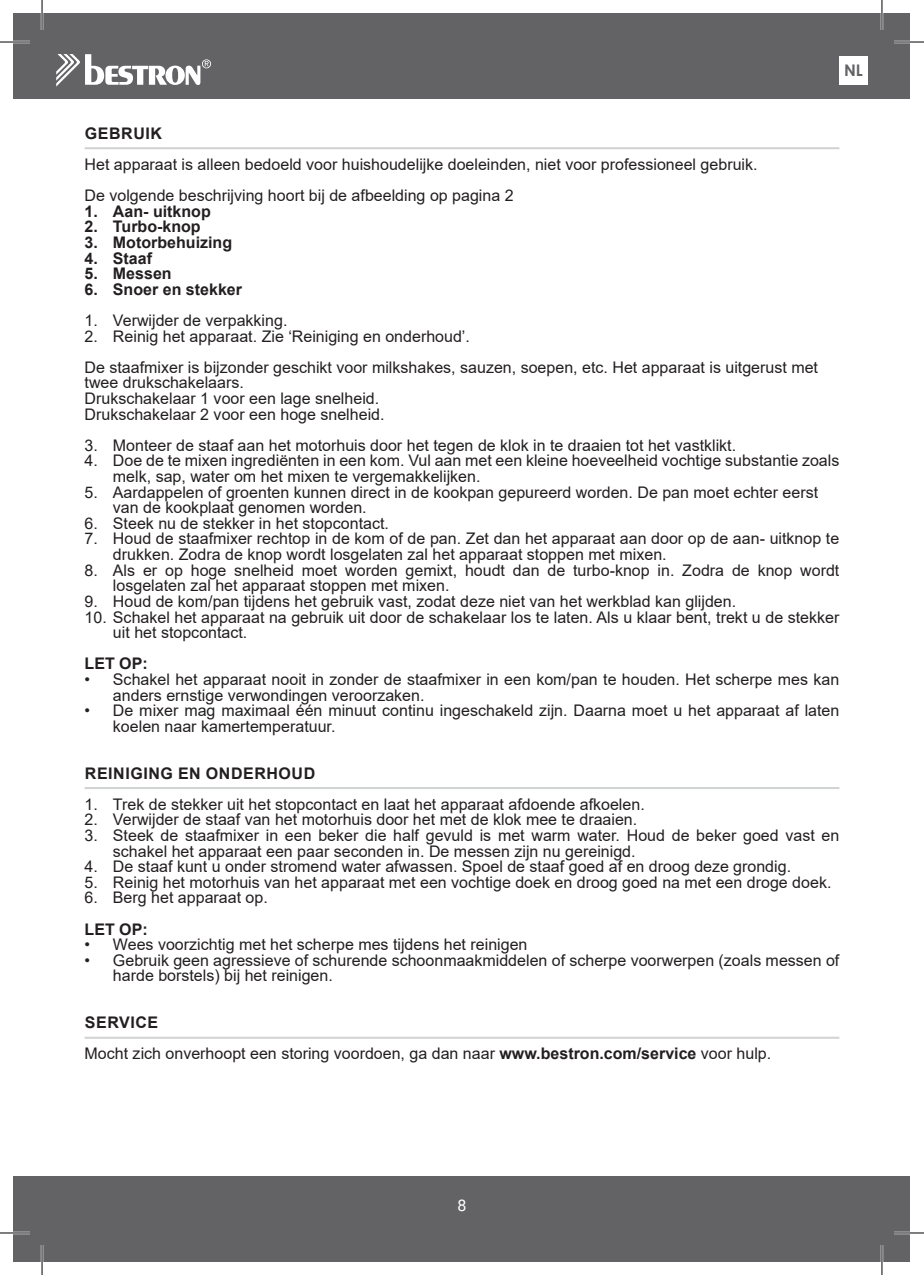
<style>
.page{position:relative;width:924px;height:1275px;background:#fff}
.page>*{position:absolute;margin:0;border:0;box-sizing:border-box;transform-origin:0 0}
.t1{font:16px/15.6px "Arial";color:#231f20}
.t2{font:700 16px "Arial";color:#231f20}
.t3{font:700 16px "Arial";letter-spacing:.035em;color:#231f20}
.t4{font:700 16px "Century Gothic";color:#636366}
.t5{font:16px "Roboto";color:#fff}
.s1{font-weight:700}
</style>
<div class="page">
<hr style="left:85px;top:147px;width:754px;height:2px;background:#d1d2d4">
<hr style="left:85px;top:787px;width:754px;height:2px;background:#d1d2d4">
<hr style="left:85px;top:1036px;width:754px;height:2px;background:#d1d2d4">
<div style="left:14px;top:14px;width:895px;height:85px;background:#636366"></div>
<div style="left:14px;top:1176px;width:895px;height:85px;background:#636366"></div>
<svg style="left:56px;top:54px;width:155px;height:33px"></svg>
<div style="left:839px;top:56px;width:28px;height:29px;background:#fff"></div>
<hr style="left:0;top:41px;width:30px;height:2px;background:#fff">
<hr style="left:893px;top:41px;width:30px;height:2px;background:#fff">
<hr style="left:0;top:1231px;width:30px;height:3px;background:#fff">
<hr style="left:893px;top:1231px;width:30px;height:3px;background:#fff">
<hr style="left:41px;top:0;width:2px;height:30px;background:#fff">
<hr style="left:41px;top:1245px;width:2px;height:30px;background:#fff">
<hr style="left:880px;top:0;width:2px;height:30px;background:#fff">
<hr style="left:880px;top:1245px;width:2px;height:30px;background:#fff">
<hr style="left:0;top:42px;width:30px;height:1px;background:#000">
<hr style="left:893px;top:42px;width:30px;height:1px;background:#000">
<hr style="left:0;top:1232px;width:30px;height:1px;background:#000">
<hr style="left:893px;top:1232px;width:30px;height:1px;background:#000">
<hr style="left:42px;top:0;width:1px;height:30px;background:#000">
<hr style="left:42px;top:1245px;width:1px;height:30px;background:#000">
<hr style="left:881px;top:0;width:1px;height:30px;background:#000">
<hr style="left:881px;top:1245px;width:1px;height:30px;background:#000">
<p class="t4" style="left:843px;top:58px;width:20px">NL</p>
<p class="t3" style="left:85px;top:122px;width:79px">GEBRUIK</p>
<p class="t1" style="left:85px;top:149px;width:674px;line-height:31.2px">Het apparaat is alleen bedoeld voor huishoudelijke doeleinden, niet voor professioneel gebruik.<br>De volgende beschrijving hoort bij de afbeelding op pagina 2</p>
<p class="t2" style="left:85px;top:200px;width:128px">1. Aan- uitknop</p>
<p class="t2" style="left:85px;top:215px;width:118px">2. Turbo-knop</p>
<p class="t2" style="left:85px;top:231px;width:149px">3. Motorbehuizing</p>
<p class="t2" style="left:85px;top:247px;width:69px">4. Staaf</p>
<p class="t2" style="left:85px;top:262px;width:89px">5. Messen</p>
<p class="t2" style="left:85px;top:278px;width:159px">6. Snoer en stekker</p>
<p class="t1" style="left:85px;top:312px;width:204px">1. Verwijder de verpakking.</p>
<p class="t1" style="left:85px;top:320px;width:734px;line-height:31.2px">2. Reinig het apparaat. Zie ‘Reiniging en onderhoud’.<br>De staafmixer is bijzonder geschikt voor milkshakes, sauzen, soepen, etc. Het apparaat is uitgerust met</p>
<p class="t1" style="left:85px;top:375px;width:301px">twee drukschakelaars.<br>Drukschakelaar 1 voor een lage snelheid.<br>Drukschakelaar 2 voor een hoge snelheid.</p>
<p class="t1" style="left:85px;top:437px;width:652px">3. Monteer de staaf aan het motorhuis door het tegen de klok in te draaien tot het vastklikt.</p>
<p class="t1" style="left:113px;top:453px;width:727px;text-indent:-28px">4. Doe de te mixen ingrediënten in een kom. Vul aan met een kleine hoeveelheid vochtige substantie zoals melk, sap, water om het mixen te vergemakkelijken.</p>
<p class="t1" style="left:113px;top:484px;width:706px;text-indent:-28px">5. Aardappelen of groenten kunnen direct in de kookpan gepureerd worden. De pan moet echter eerst van de kookplaat genomen worden.</p>
<p class="t1" style="left:85px;top:515px;width:306px">6. Steek nu de stekker in het stopcontact.</p>
<p class="t1" style="left:113px;top:531px;width:727px;text-indent:-28px">7. Houd de staafmixer rechtop in de kom of de pan. Zet dan het apparaat aan door op de aan- uitknop te drukken. Zodra de knop wordt losgelaten zal het apparaat stoppen met mixen.</p>
<p class="t1" style="left:113px;top:562px;width:727px;text-indent:-28px">8. Als er op hoge snelheid moet worden gemixt, houdt dan de turbo-knop in. Zodra de knop wordt losgelaten zal het apparaat stoppen met mixen.</p>
<p class="t1" style="left:85px;top:593px;width:652px">9. Houd de kom/pan tijdens het gebruik vast, zodat deze niet van het werkblad kan glijden.</p>
<p class="t1" style="left:113px;top:609px;width:727px;text-indent:-28px">10. Schakel het apparaat na gebruik uit door de schakelaar los te laten. Als u klaar bent, trekt u de stekker uit het stopcontact.</p>
<p class="t2" style="left:85px;top:652px;width:65px">LET OP:</p>
<p class="t1" style="left:113px;top:671px;width:727px;text-indent:-28px">• Schakel het apparaat nooit in zonder de staafmixer in een kom/pan te houden. Het scherpe mes kan anders ernstige verwondingen veroorzaken.</p>
<p class="t1" style="left:113px;top:702px;width:727px;text-indent:-28px">• De mixer mag maximaal één minuut continu ingeschakeld zijn. Daarna moet u het apparaat af laten koelen naar kamertemperatuur.</p>
<p class="t3" style="left:85px;top:761px;width:232px">REINIGING EN ONDERHOUD</p>
<p class="t1" style="left:85px;top:796px;width:561px">1. Trek de stekker uit het stopcontact en laat het apparaat afdoende afkoelen.</p>
<p class="t1" style="left:85px;top:812px;width:554px">2. Verwijder de staaf van het motorhuis door het met de klok mee te draaien.</p>
<p class="t1" style="left:113px;top:827px;width:727px;text-indent:-28px">3. Steek de staafmixer in een beker die half gevuld is met warm water. Houd de beker goed vast en schakel het apparaat een paar seconden in. De messen zijn nu gereinigd.</p>
<p class="t1" style="left:85px;top:858px;width:707px">4. De staaf kunt u onder stromend water afwassen. Spoel de staaf goed af en droog deze grondig.</p>
<p class="t1" style="left:85px;top:874px;width:748px">5. Reinig het motorhuis van het apparaat met een vochtige doek en droog goed na met een droge doek.</p>
<p class="t1" style="left:85px;top:890px;width:185px">6. Berg het apparaat op.</p>
<p class="t2" style="left:85px;top:917px;width:65px">LET OP:</p>
<p class="t1" style="left:85px;top:936px;width:444px">• Wees voorzichtig met het scherpe mes tijdens het reinigen</p>
<p class="t1" style="left:113px;top:952px;width:727px;text-indent:-28px">• Gebruik geen agressieve of schurende schoonmaakmiddelen of scherpe voorwerpen (zoals messen of harde borstels) bij het reinigen.</p>
<p class="t1" style="left:85px;top:1007px;width:688px;line-height:31.2px"><span class="s1">SERVICE<br></span>Mocht zich onverhoopt een storing voordoen, ga dan naar <span class="s1">www.bestron.com/service</span> voor hulp.</p>
<p class="t5" style="left:457px;top:1193px;width:10px">8</p>
</div>
